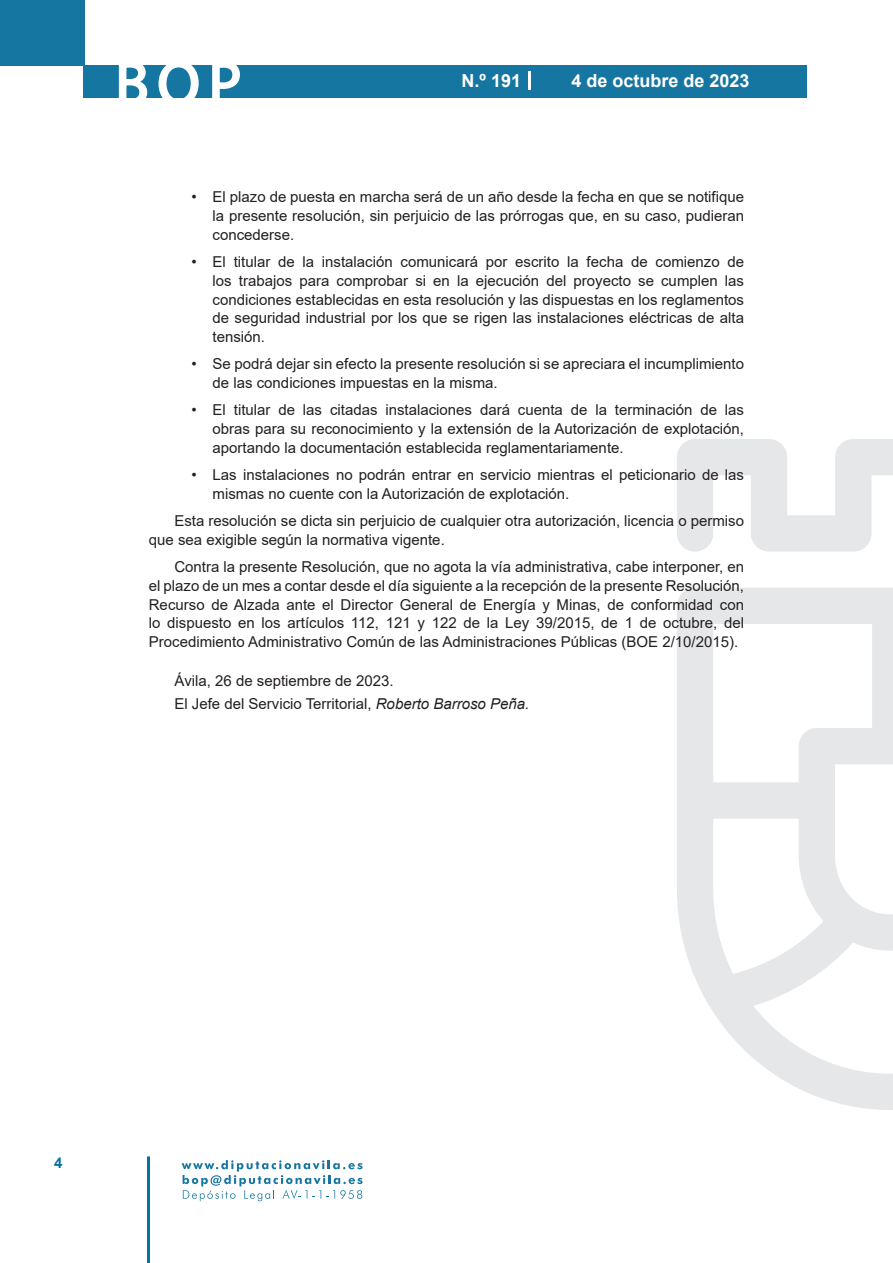
<style>
.page{position:relative;width:893px;height:1263px;background:#fff}
.page>*{position:absolute;margin:0;border:0;box-sizing:border-box;transform-origin:0 0}
.t1{font:500 61.5px "Avant Garde";color:#fff}
.t2{font:700 18px "Arial";color:#fff}
.texto_normal{font:15px/18.8px "Arial";color:#231f20;text-align:justify}
.firma{font:15px "Arial";color:#231f20}
.fecha{font:15px "Arial";color:#231f20}
.t3{font:700 15px "Arial";color:#04739f}
.s1{font-style:italic}
</style>
<div class="page">
<div style="left:0;top:0;width:85px;height:65px;background:#1676a2"></div>
<div style="left:84px;top:65px;width:723px;height:33px;background:#1676a2"></div>
<svg style="left:118px;top:65px;width:30px;height:33px"></svg>
<svg style="left:158px;top:65px;width:41px;height:33px"></svg>
<svg style="left:212px;top:65px;width:28px;height:33px"></svg>
<svg style="left:182px;top:1160px;width:181px;height:41px"></svg>
<hr style="left:147px;top:1156px;width:3px;height:107px;background:#04739f">
<svg style="left:529px;top:71px;width:2px;height:19px"></svg>
<svg style="left:677px;top:439px;width:216px;height:671px"></svg>
<h1 class="t1" style="left:115px;top:46px;width:128px">BOP</h1>
<p class="t2" style="left:462px;top:68px;width:61px">N.º 191</p>
<p class="t2" style="left:571px;top:68px;width:180px">4 de octubre de 2023</p>
<p class="texto_normal" style="left:213px;top:188px;width:533px;text-indent:-21px">• El plazo de puesta en marcha será de un año desde la fecha en que se notifique la presente resolución, sin perjuicio de las prórrogas que, en su caso, pudieran concederse.</p>
<p class="texto_normal" style="left:213px;top:252px;width:533px;text-indent:-21px">• El titular de la instalación comunicará por escrito la fecha de comienzo de los trabajos para comprobar si en la ejecución del proyecto se cumplen las condiciones establecidas en esta resolución y las dispuestas en los reglamentos de seguridad industrial por los que se rigen las instalaciones eléctricas de alta tensión.</p>
<p class="texto_normal" style="left:213px;top:355px;width:533px;text-indent:-21px">• Se podrá dejar sin efecto la presente resolución si se apreciara el incumplimiento de las condiciones impuestas en la misma.</p>
<p class="texto_normal" style="left:213px;top:401px;width:533px;text-indent:-21px">• El titular de las citadas instalaciones dará cuenta de la terminación de las obras para su reconocimiento y la extensión de la Autorización de explotación, aportando la documentación establecida reglamentariamente.</p>
<p class="texto_normal" style="left:213px;top:465px;width:533px;text-indent:-21px">• Las instalaciones no podrán entrar en servicio mientras el peticionario de las mismas no cuente con la Autorización de explotación.</p>
<p class="texto_normal" style="left:149px;top:511px;width:597px;text-indent:26px">Esta resolución se dicta sin perjuicio de cualquier otra autorización, licencia o permiso que sea exigible según la normativa vigente.</p>
<p class="texto_normal" style="left:149px;top:557px;width:597px;text-indent:26px">Contra la presente Resolución, que no agota la vía administrativa, cabe interponer, en el plazo de un mes a contar desde el día siguiente a la recepción de la presente Resolución, Recurso de Alzada ante el Director General de Energía y Minas, de conformidad con lo dispuesto en los artículos 112, 121 y 122 de la Ley 39/2015, de 1 de octubre, del Procedimiento Administrativo Común de las Administraciones Públicas (BOE 2/10/2015).</p>
<p class="fecha" style="left:174px;top:671px;width:221px">Ávila, 26 de septiembre de 2023.</p>
<p class="firma" style="left:174px;top:693px;width:356px">El Jefe del Servicio Territorial, <span class="s1">Roberto Barroso Peña.</span></p>
<p class="t3" style="left:54px;top:1152px;width:10px">4</p>
</div>
